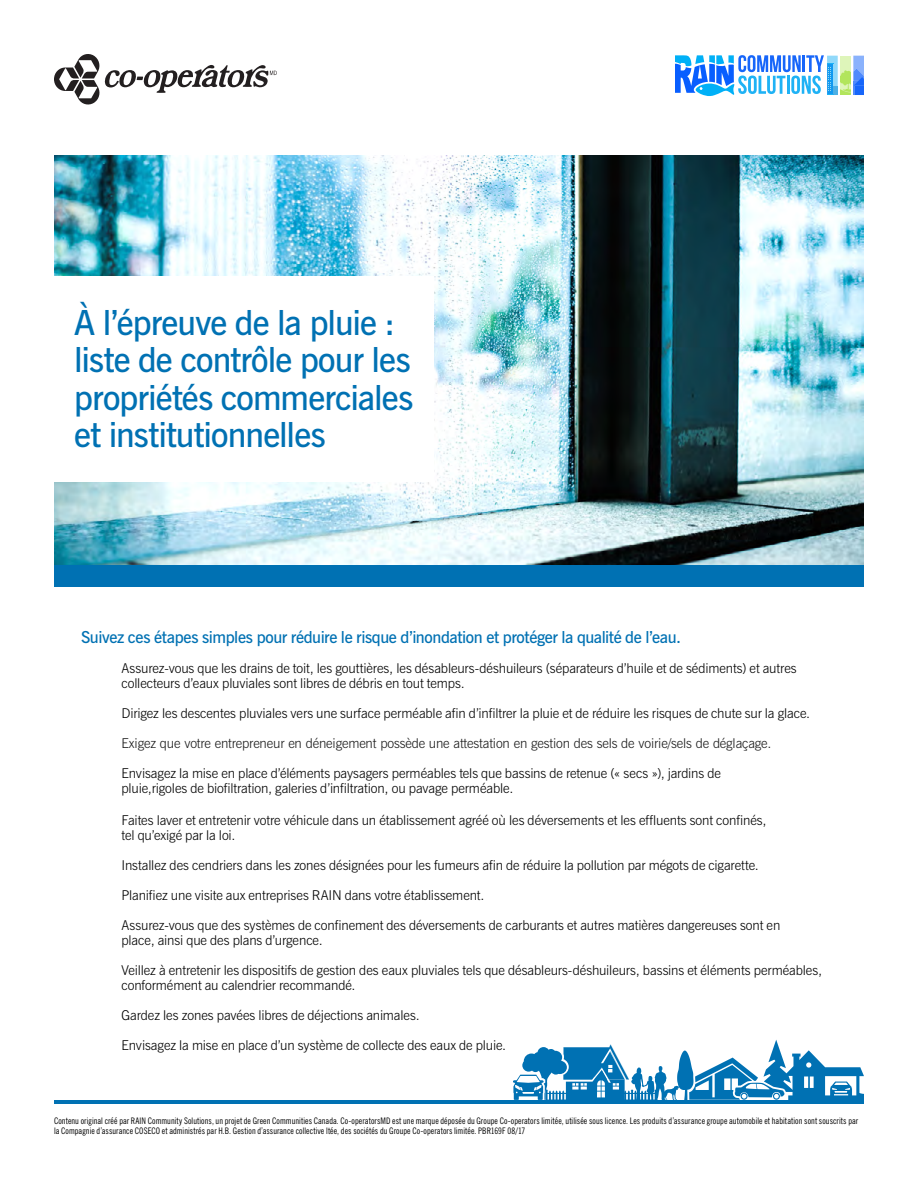
<style>
.page{position:relative;width:918px;height:1188px;background:#fff}
.page>*{position:absolute;margin:0;border:0;box-sizing:border-box;transform-origin:0 0}
.Header__H1{font:600 34.5px/37.5px "News Gothic";letter-spacing:-.025em;color:#0071b3}
.Sub_Header__H2{font:600 16.5px "News Gothic";letter-spacing:-.025em;color:#0071b3}
.Body_Copy__P{font:300 13.5px/15px "News Gothic L";letter-spacing:-.005em;color:#000}
.t1{font:300 13.5px "News Gothic L";letter-spacing:-.01em;color:#1a1a1a}
.Disclaimer__P{font:condensed 9px/10.5px "News Gothic";letter-spacing:.01em;color:#000}
</style>
<div class="page">
<img style="left:54px;top:155px;width:810px;height:410px">
<div style="left:54px;top:565px;width:810px;height:22px;background:#0071b3"></div>
<hr style="left:54px;top:1100px;width:810px;height:3px;background:#0071b3">
<svg style="left:513px;top:1040px;width:351px;height:60px"></svg>
<svg style="left:54px;top:54px;width:223px;height:51px"></svg>
<svg style="left:675px;top:55px;width:189px;height:41px"></svg>
<div style="left:54px;top:276px;width:380px;height:205px;background:#fff"></div>
<h1 class="Header__H1" style="left:74px;top:304px;width:341px">À l’épreuve de la pluie : liste de contrôle pour les propriétés commerciales et institutionnelles</h1>
<h2 class="Sub_Header__H2" style="left:81px;top:626px;width:602px">Suivez ces étapes simples pour réduire le risque d’inondation et protéger la qualité de l’eau.</h2>
<p class="Body_Copy__P" style="left:122px;top:661px;width:677px">Assurez-vous que les drains de toit, les gouttières, les désableurs-déshuileurs (séparateurs d’huile et de sédiments) et autres collecteurs d’eaux pluviales sont libres de débris en tout temps.</p>
<p class="Body_Copy__P" style="left:122px;top:706px;width:690px">Dirigez les descentes pluviales vers une surface perméable afin d’infiltrer la pluie et de réduire les risques de chute sur la glace.</p>
<p class="t1" style="left:122px;top:735px;width:652px">Exigez que votre entrepreneur en déneigement possède une attestation en gestion des sels de voirie/sels de déglaçage.</p>
<p class="Body_Copy__P" style="left:122px;top:766px;width:601px">Envisagez la mise en place d’éléments paysagers perméables tels que bassins de retenue (« secs »), jardins de pluie,rigoles de biofiltration, galeries d’infiltration, ou pavage perméable.</p>
<p class="Body_Copy__P" style="left:122px;top:812px;width:647px">Faites laver et entretenir votre véhicule dans un établissement agréé où les déversements et les effluents sont confinés, tel qu’exigé par la loi.</p>
<p class="Body_Copy__P" style="left:122px;top:857px;width:639px">Installez des cendriers dans les zones désignées pour les fumeurs afin de réduire la pollution par mégots de cigarette.</p>
<p class="Body_Copy__P" style="left:122px;top:887px;width:365px">Planifiez une visite aux entreprises RAIN dans votre établissement.</p>
<p class="Body_Copy__P" style="left:122px;top:917px;width:660px">Assurez-vous que des systèmes de confinement des déversements de carburants et autres matières dangereuses sont en place, ainsi que des plans d’urgence.</p>
<p class="Body_Copy__P" style="left:122px;top:962px;width:702px">Veillez à entretenir les dispositifs de gestion des eaux pluviales tels que désableurs-déshuileurs, bassins et éléments perméables, conformément au calendrier recommandé.</p>
<p class="Body_Copy__P" style="left:122px;top:1007px;width:300px">Gardez les zones pavées libres de déjections animales.</p>
<p class="Body_Copy__P" style="left:122px;top:1037px;width:386px">Envisagez la mise en place d’un système de collecte des eaux de pluie.</p>
<p class="Disclaimer__P" style="left:54px;top:1115px;width:806px">Contenu original créé par RAIN Community Solutions, un projet de Green Communities Canada. Co-operatorsMD est une marque déposée du Groupe Co-operators limitée, utilisée sous licence. Les produits d’assurance groupe automobile et habitation sont souscrits par la Compagnie d’assurance COSECO et administrés par H.B. Gestion d’assurance collective ltée, des sociétés du Groupe Co-operators limitée. PBR169F 08/17</p>
</div>
